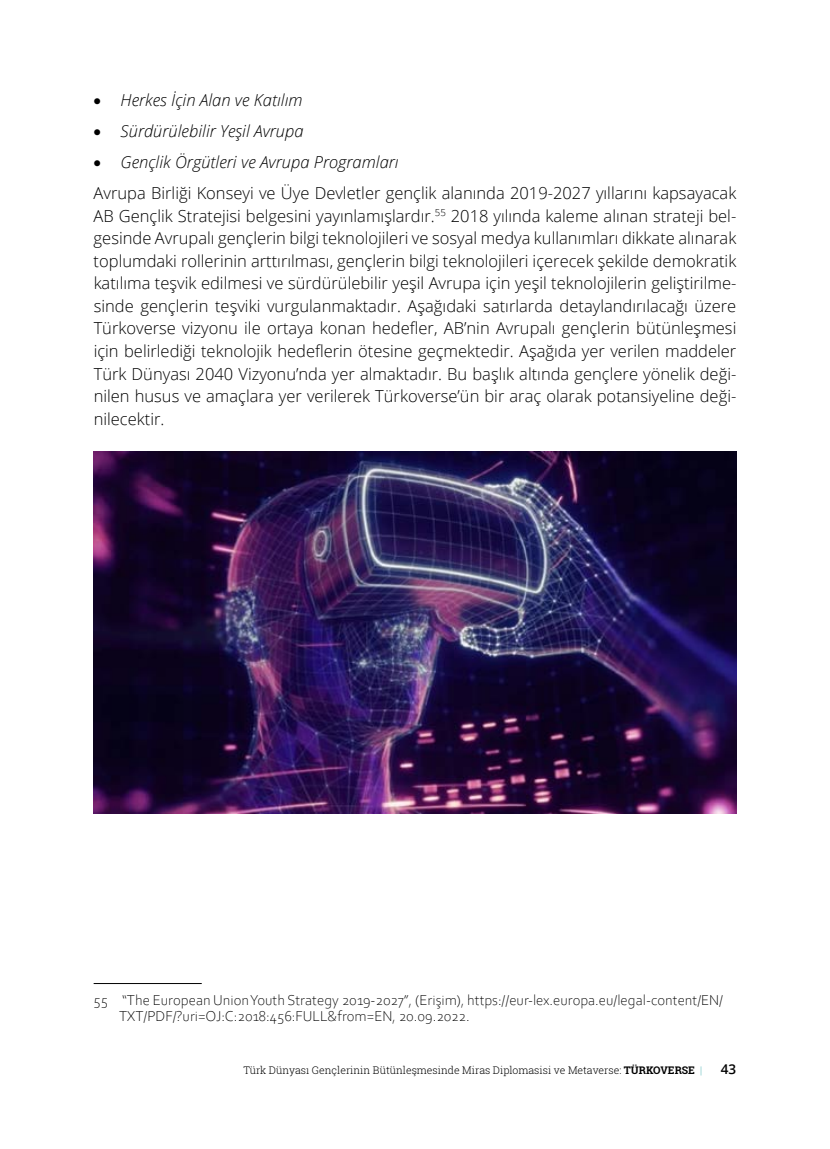
<style>
.page{position:relative;width:830px;height:1149px;background:#fff}
.page>*{position:absolute;margin:0;border:0;box-sizing:border-box;transform-origin:0 0}
.t1{font:300 16.5px/22.5px "Open Sans";color:#000}
.t2{font:italic 300 16.5px "Open Sans";color:#000}
.t3{font:300 15px/16.5px "Corbel";color:#000}
.t4{font:600 13.5px "Open Sans";color:#000}
.t5{font:300 10.5px "Roboto Slab";color:#000}
.s1{font-style:italic}
.s2{font-weight:700}
.s3{color:#64bcbf}
</style>
<div class="page">
<img style="left:94px;top:452px;width:642px;height:361px">
<hr style="left:94px;top:982px;width:108px;height:1px;background:#000">
<p class="t2" style="left:94px;top:89px;width:210px">• Herkes İçin Alan ve Katılım</p>
<p class="t2" style="left:94px;top:120px;width:211px">• Sürdürülebilir Yeşil Avrupa</p>
<p class="t1" style="left:94px;top:146px;width:644px;line-height:31px">• <span class="s1">Gençlik Örgütleri ve Avrupa Programları<br></span>Avrupa Birliği Konseyi ve Üye Devletler gençlik alanında 2019-2027 yıllarını kapsayacak</p>
<p class="t1" style="left:94px;top:204px;width:644px;text-align:justify">AB Gençlik Stratejisi belgesini yayınlamışlardır.<sup>55</sup> 2018 yılında kaleme alınan strateji bel&shy;gesinde Avrupalı gençlerin bilgi teknolojileri ve sosyal medya kullanımları dikkate alınarak toplumdaki rollerinin arttırılması, gençlerin bilgi teknolojileri içerecek şekilde demokratik katılıma teşvik edilmesi ve sürdürülebilir yeşil Avrupa için yeşil teknolojilerin geliştirilme&shy;sinde gençlerin teşviki vurgulanmaktadır. Aşağıdaki satırlarda detaylandırılacağı üzere Türkoverse vizyonu ile ortaya konan hedefler, AB’nin Avrupalı gençlerin bütünleşmesi için belirlediği teknolojik hedeflerin ötesine geçmektedir. Aşağıda yer verilen maddeler Türk Dünyası 2040 Vizyonu’nda yer almaktadır. Bu başlık altında gençlere yönelik deği&shy;nilen husus ve amaçlara yer verilerek Türkoverse’ün bir araç olarak potansiyeline deği&shy;nilecektir.</p>
<p class="t3" style="left:119px;top:990px;width:605px;text-indent:-26px">55 “The European UnionYouth Strategy 2019-2027”, (Erişim), https://eur-lex.europa.eu/legal-content/EN/<br>TXT/PDF/?uri=OJ:C:2018:456:FULL&amp;from=EN, 20.09.2022.</p>
<p class="t5" style="left:243px;top:1062px;width:460px">Türk Dünyası Gençlerinin Bütünleşmesinde Miras Diplomasisi ve Metaverse: <span class="s2">TÜRKOVERSE</span> <span class="s3">|</span></p>
<p class="t4" style="left:720px;top:1059px;width:17px">43</p>
</div>
